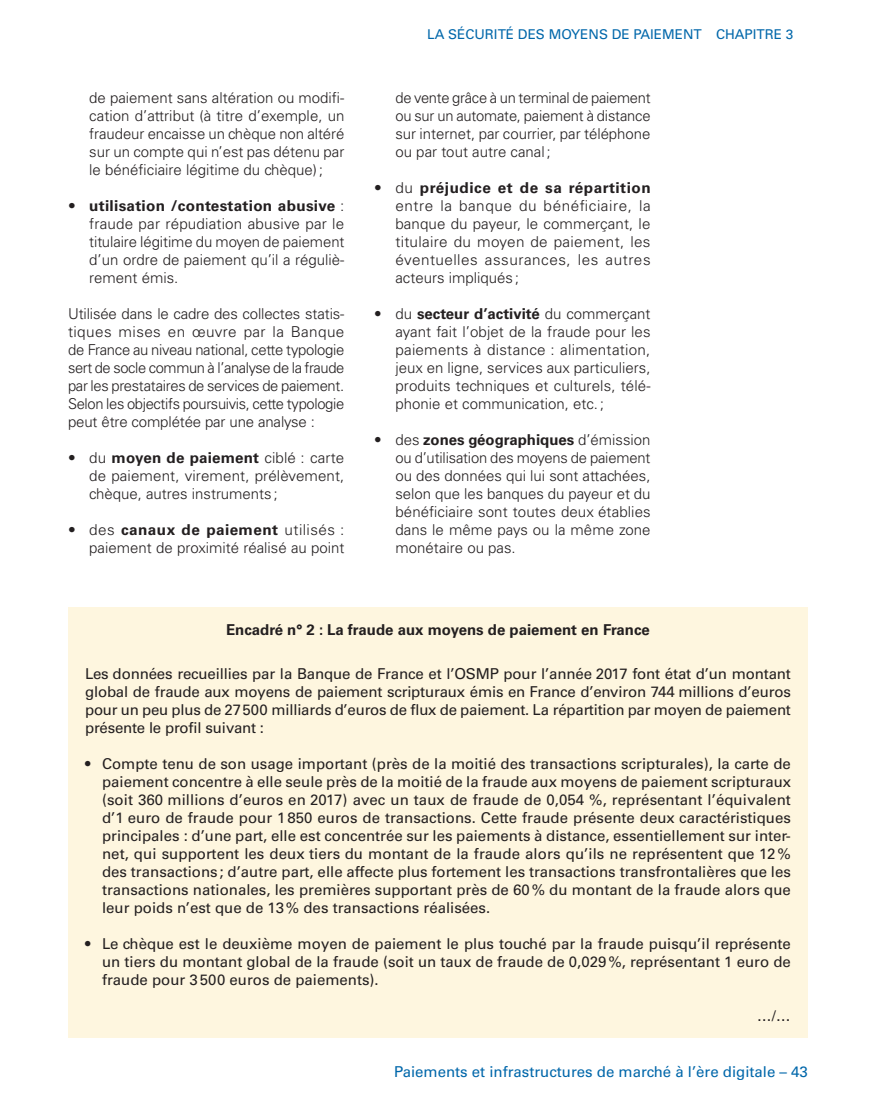
<style>
.page{position:relative;width:876px;height:1106px;background:#fff}
.page>*{position:absolute;margin:0;border:0;box-sizing:border-box;transform-origin:0 0}
.t1{font:300 15px/18px "Univers LT Std";color:#231f20;text-align:justify}
.t2{font:15px/18px "Univers LT Std";color:#231f20;text-align:justify}
.t3{font:15px "Univers LT Std";color:#0067aa}
.t4{font:700 15px "Univers LT Std";color:#231f20}
.t5{font:13.5px "Univers LT Std";color:#0067aa}
.s1{font-weight:700}
</style>
<div class="page">
<div style="left:68px;top:607px;width:740px;height:430px;background:#fef6df"></div>
<p class="t1" style="left:89px;top:89px;width:257px">de paiement sans altération ou modifi‑ cation d’attribut (à titre d’exemple, un fraudeur encaisse un chèque non altéré sur un compte qui n’est pas détenu par le bénéficiaire légitime du chèque);</p>
<p class="t1" style="left:89px;top:197px;width:257px;text-indent:-21px">• <span class="s1">utilisation /contestation abusive</span> : fraude par répudiation abusive par le titulaire légitime du moyen de paiement d’un ordre de paiement qu’il a réguliè‑ rement émis.</p>
<p class="t1" style="left:68px;top:305px;width:278px">Utilisée dans le cadre des collectes statis‑ tiques mises en œuvre par la Banque de France au niveau national, cette typologie sert de socle commun à l’analyse de la fraude par les prestataires de services de paiement.<br>Selon les objectifs poursuivis, cette typologie peut être complétée par une analyse :</p>
<p class="t1" style="left:89px;top:449px;width:257px;text-indent:-21px">• du <span class="s1">moyen de paiement</span> ciblé : carte de paiement, virement, prélèvement, chèque, autres instruments;</p>
<p class="t1" style="left:68px;top:521px;width:278px;text-align:right">• des <span class="s1">canaux de paiement</span> utilisés : paiement de proximité réalisé au point</p>
<p class="t5" style="left:427px;top:26px;width:368px">La sécurité des moyens de paiement Chapitre 3</p>
<p class="t1" style="left:395px;top:89px;width:257px">de vente grâce à un terminal de paiement ou sur un automate, paiement à distance sur internet, par courrier, par téléphone ou par tout autre canal;</p>
<p class="t1" style="left:395px;top:179px;width:257px;text-indent:-21px">• du <span class="s1">préjudice et de sa répartition </span>entre la banque du bénéficiaire, la banque du payeur, le commerçant, le titulaire du moyen de paiement, les éventuelles assurances, les autres acteurs impliqués;</p>
<p class="t1" style="left:395px;top:305px;width:257px;text-indent:-21px">• du <span class="s1">secteur d’activité</span> du commerçant ayant fait l’objet de la fraude pour les paiements à distance : alimentation, jeux en ligne, services aux particuliers, produits techniques et culturels, télé&shy;phonie et communication, etc.;</p>
<p class="t1" style="left:395px;top:431px;width:257px;text-indent:-21px">• des <span class="s1">zones géographiques</span> d’émission ou d’utilisation des moyens de paiement ou des données qui lui sont attachées, selon que les banques du payeur et du bénéficiaire sont toutes deux établies dans le même pays ou la même zone monétaire ou pas.</p>
<p class="t4" style="left:226px;top:621px;width:425px">Encadré n° 2 : La fraude aux moyens de paiement en France</p>
<p class="t2" style="left:85px;top:665px;width:382px">Les données recueillies par la Banque de France et l’OSM</p>
<p class="t2" style="left:85px;top:665px;width:707px;text-indent:405px">P pour l’année 2017 font état d’un montant global de fraude aux moyens de paiement scripturaux émis en France d’environ 744 millions d’euros pour un peu plus de 27500 milliards d’euros de flux de paiement. La répartition par moyen de paiement présente le profil suivant :</p>
<p class="t2" style="left:102px;top:755px;width:691px;text-indent:-17px">• Compte tenu de son usage important (près de la moitié des transactions scripturales), la carte de paiement concentre à elle seule près de la moitié de la fraude aux moyens de paiement scripturaux (soit 360 millions d’euros en 2017) avec un taux de fraude de 0,054 %, représentant l’équivalent d’1 euro de fraude pour 1850 euros de transactions. Cette fraude présente deux caractéristiques principales : d’une part, elle est concentrée sur les paiements à distance, essentiellement sur inter&shy;net, qui supportent les deux tiers du montant de la fraude alors qu’ils ne représentent que 12% des transactions; d’autre part, elle affecte plus fortement les transactions transfrontalières que les transactions nationales, les premières supportant près de 60% du montant de la fraude alors que leur poids n’est que de 13% des transactions réalisées.</p>
<p class="t2" style="left:102px;top:935px;width:690px;text-indent:-17px">• Le chèque est le deuxième moyen de paiement le plus touché par la fraude puisqu’il représente un tiers du montant global de la fraude (soit un taux de fraude de 0,029%, représentant 1 euro de fraude pour 3500 euros de paiements).</p>
<p class="t2" style="left:757px;top:1007px;width:36px">…/…</p>
<p class="t3" style="left:394px;top:1063px;width:415px">Paiements et infrastructures de marché à l’ère digitale – 43</p>
</div>
